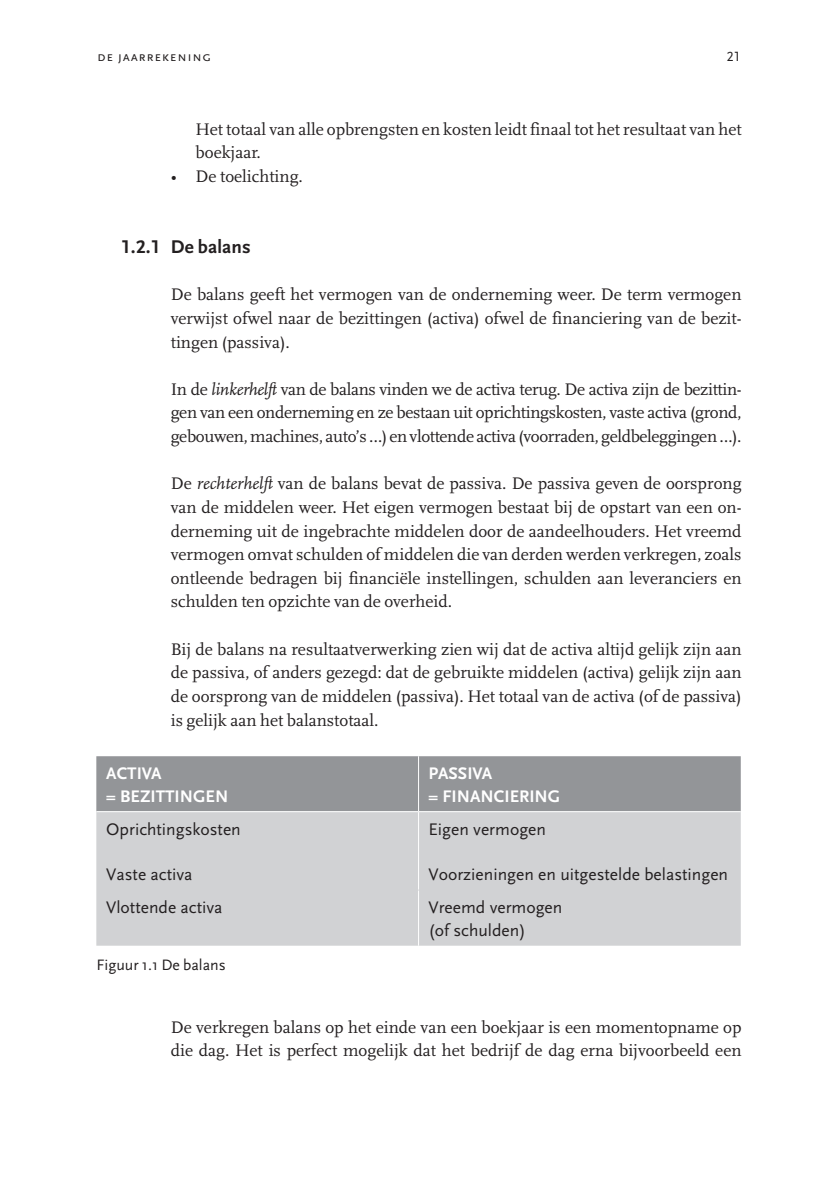
<style>
.page{position:relative;width:838px;height:1185px;background:#fff}
.page>*{position:absolute;margin:0;border:0;box-sizing:border-box;transform-origin:0 0}
.t1{font:700 19.25px "Scala Sans LF";letter-spacing:.01em;color:#231f20}
.t2{font:17.5px/23.6px "Scala";color:#231f20;text-align:justify}
.t3{font:17.5px/22.8px "Scala Sans";color:#231f20}
.t4{font:700 17.5px/22.8px "Scala Sans";color:#fff}
.t5{font:15.75px "Scala Sans";color:#231f20}
.t6{font:14px "Scala Sans Caps";letter-spacing:.05em;color:#231f20}
.s1{font-family:"Scala LF"}
.s2{font-style:italic}
</style>
<div class="page">
<div style="left:96px;top:756px;width:644px;height:55px;background:#939598"></div>
<div style="left:96px;top:812px;width:644px;height:133px;background:#d1d2d4"></div>
<hr style="left:418px;top:756px;width:1px;height:55px;background:#fff">
<hr style="left:418px;top:812px;width:1px;height:77px;background:#fff">
<hr style="left:418px;top:890px;width:1px;height:55px;background:#fff">
<p class="t6" style="left:97px;top:48px;width:116px">de jaarrekening</p>
<p class="t6" style="left:726px;top:48px;width:15px">21</p>
<p class="t2" style="left:195px;top:118px;width:547px">Het totaal van alle opbrengsten en kosten leidt finaal tot het resultaat van het boekjaar.</p>
<p class="t2" style="left:171px;top:165px;width:134px"><span class="s1">•</span> De toelichting.</p>
<p class="t1" style="left:121px;top:236px;width:131px">1.2.1 De balans</p>
<p class="t2" style="left:171px;top:283px;width:572px">De balans geeft het vermogen van de onderneming weer. De term vermogen verwijst ofwel naar de bezittingen (activa) ofwel de financiering van de bezit&shy;tingen (passiva).</p>
<p class="t2" style="left:171px;top:377px;width:572px">In de <span class="s2">linkerhelft</span> van de balans vinden we de activa terug. De activa zijn de bezittin&shy;gen van een onderneming en ze bestaan uit oprichtingskosten, vaste activa (grond, gebouwen, machines, auto’s …) en vlottende activa (voorraden, geldbeleggingen …).</p>
<p class="t2" style="left:171px;top:472px;width:572px">De <span class="s2">rechterhelft</span> van de balans bevat de passiva. De passiva geven de oorsprong van de middelen weer. Het eigen vermogen bestaat bij de opstart van een on&shy;derneming uit de ingebrachte middelen door de aandeelhouders. Het vreemd vermogen omvat schulden of middelen die van derden werden verkregen, zoals ontleende bedragen bij financiële instellingen, schulden aan leveranciers en schulden ten opzichte van de overheid.</p>
<p class="t2" style="left:171px;top:637px;width:572px">Bij de balans na resultaatverwerking zien wij dat de activa altijd gelijk zijn aan de passiva, of anders gezegd: dat de gebruikte middelen (activa) gelijk zijn aan de oorsprong van de middelen (passiva). Het totaal van de activa (of de passiva) is gelijk aan het balanstotaal.</p>
<p class="t4" style="left:106px;top:762px;width:123px">ACTIVA<br>= BEZITTINGEN</p>
<p class="t4" style="left:428px;top:762px;width:133px">PASSIVA<br>= FINANCIERING</p>
<p class="t3" style="left:106px;top:818px;width:136px">Oprichtingskosten</p>
<p class="t3" style="left:106px;top:863px;width:88px">Vaste activa</p>
<p class="t3" style="left:428px;top:818px;width:119px">Eigen vermogen</p>
<p class="t3" style="left:428px;top:863px;width:301px">Voorzieningen en uitgestelde belastingen</p>
<p class="t3" style="left:106px;top:896px;width:118px">Vlottende activa</p>
<p class="t3" style="left:428px;top:896px;width:135px">Vreemd vermogen (of schulden)</p>
<p class="t5" style="left:96px;top:956px;width:131px">Figuur 1.1 De balans</p>
<p class="t2" style="left:171px;top:1015px;width:572px">De verkregen balans op het einde van een boekjaar is een momentopname op die dag. Het is perfect mogelijk dat het bedrijf de dag erna bijvoorbeeld een</p>
</div>
